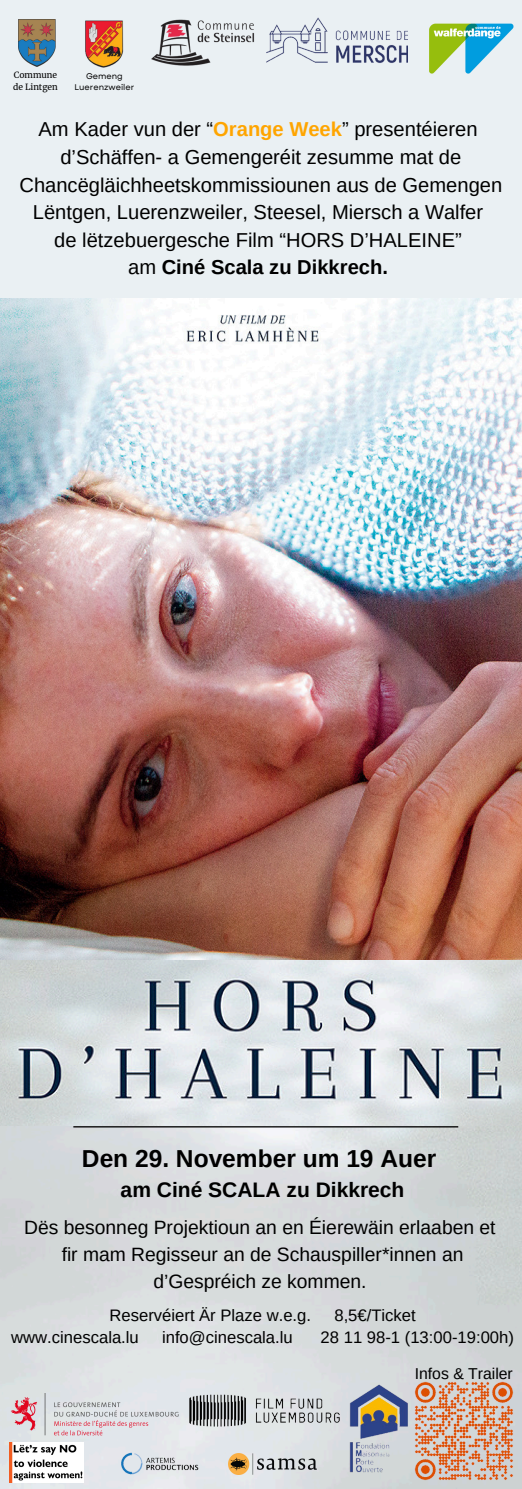
<style>
.page{position:relative;width:522px;height:1489px;background:#fff}
.page>*{position:absolute;margin:0;border:0;box-sizing:border-box;transform-origin:0 0}
.t1{font:700 24.5px "Arimo";color:#000}
.t2{font:700 21px "Arimo";color:#000}
.t3{font:20.12px/27.7px "Arimo";color:#000;text-align:center}
.t4{font:19.25px/26.8px "Arimo";color:#000;text-align:center}
.t5{font:16.62px "Arimo";color:#000}
.t6{font:15.75px "Arimo";color:#000}
.t7{font:8.58px/11.4px "Merriweather";color:#000}
.t8{font:8.22px/11.4px "Garet";color:#000;text-align:center}
.s1{font-weight:700;color:#ffa500}
.s2{font-weight:700}
</style>
<div class="page">
<div style="left:0;top:0;width:521px;height:347px;background:#eaf0f3"></div>
<img style="left:0;top:299px;width:521px;height:661px">
<img style="left:0;top:960px;width:521px;height:528px">
<img style="left:9px;top:1442px;width:75px;height:39px">
<img style="left:429px;top:23px;width:85px;height:51px">
<img style="left:266px;top:17px;width:141px;height:46px">
<img style="left:152px;top:19px;width:103px;height:47px">
<img style="left:19px;top:19px;width:37px;height:48px">
<img style="left:85px;top:20px;width:39px;height:48px">
<hr style="left:73px;top:1126px;width:384px;height:1px;background:#000">
<img style="left:228px;top:1452px;width:88px;height:21px">
<img style="left:183px;top:1393px;width:152px;height:37px">
<img style="left:8px;top:1393px;width:175px;height:46px">
<img style="left:335px;top:1378px;width:76px;height:96px">
<img style="left:118px;top:1449px;width:86px;height:27px">
<img style="left:411px;top:1378px;width:105px;height:105px">
<p class="t7" style="left:13px;top:70px;width:46px">Commune de Lintgen</p>
<p class="t8" style="left:74px;top:70px;width:61px">Gemeng<br>Luerenzweiler</p>
<p class="t3" style="left:19px;top:116px;width:484px">Am Kader vun der “<span class="s1">Orange Week</span>” presentéieren d’Schäffen- a Gemengeréit zesumme mat de Chancëgläichheetskommissiounen aus de Gemengen Lëntgen, Luerenzweiler, Steesel, Miersch a Walfer<br>de lëtzebuergesche Film “HORS D’HALEINE”<br>am <span class="s2">Ciné Scala zu Dikkrech.</span></p>
<p class="t1" style="left:82px;top:1144px;width:355px">Den 29. November um 19 Auer</p>
<p class="t2" style="left:120px;top:1178px;width:285px">am Ciné SCALA zu Dikkrech</p>
<p class="t4" style="left:24px;top:1214px;width:472px">Dës besonneg Projektioun an en Éierewäin erlaaben et fir mam Regisseur an de Schauspiller*innen an d’Gespréich ze kommen.</p>
<p class="t5" style="left:109px;top:1305px;width:203px">Reservéiert Är Plaze w.e.g.</p>
<p class="t5" style="left:334px;top:1305px;width:83px">8,5€/Ticket</p>
<p class="t5" style="left:11px;top:1328px;width:129px">www.cinescala.lu</p>
<p class="t5" style="left:162px;top:1328px;width:132px">info@cinescala.lu</p>
<p class="t5" style="left:320px;top:1328px;width:195px">28 11 98-1 (13:00-19:00h)</p>
<p class="t6" style="left:414px;top:1364px;width:99px">Infos &amp; Trailer</p>
</div>
